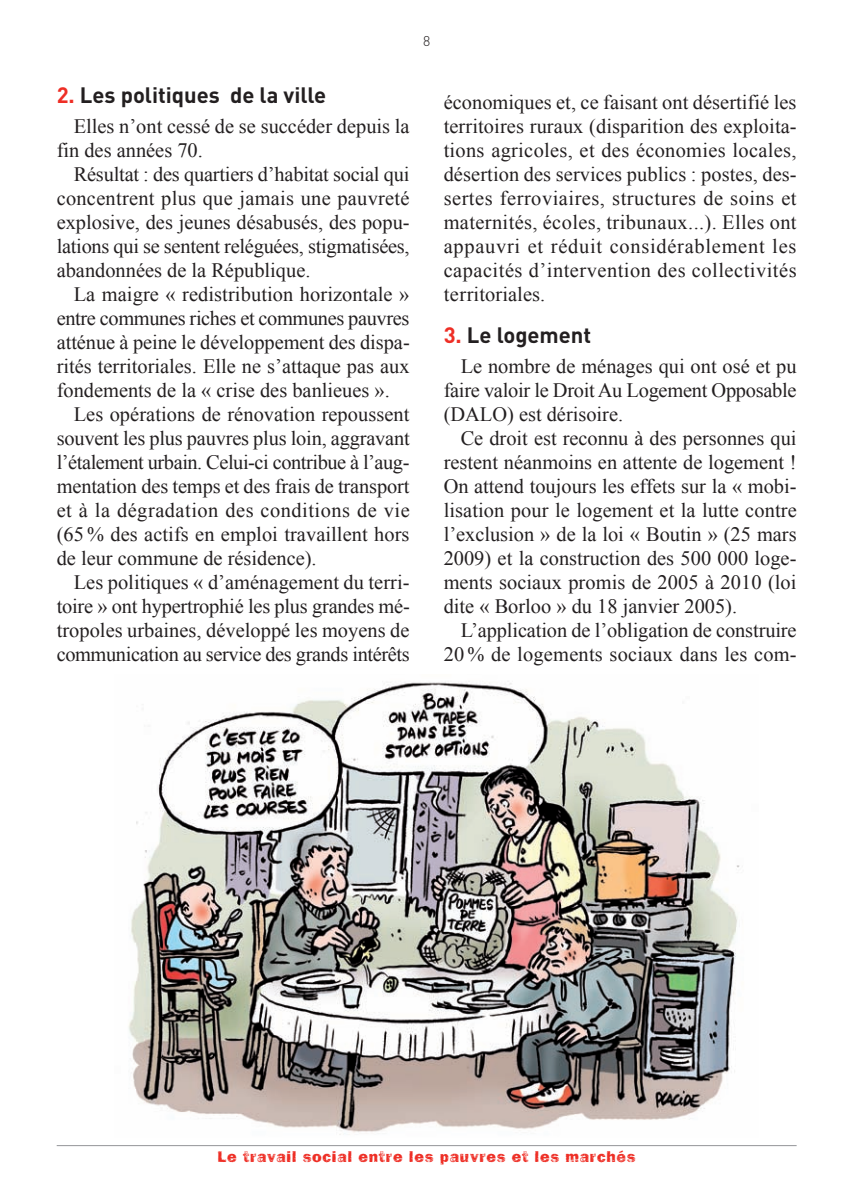
<style>
.page{position:relative;width:842px;height:1191px;background:#fff}
.page>*{position:absolute;margin:0;border:0;box-sizing:border-box;transform-origin:0 0}
.t1{font:700 22px "DIN";color:#231f20}
.t2{font:20.4px/24px "Times New Roman";color:#231f20;text-align:justify}
.t3{font:20.4px "Times New Roman";letter-spacing:-.02em;color:#231f20}
.t4{font:20.4px "Times New Roman";letter-spacing:.025em;color:#231f20}
.t5{font:16px "Frankie";letter-spacing:.045em;color:#ee2e25}
.t6{font:300 14px "DIN";color:#231f20}
.s1{color:#ee2e25}
</style>
<div class="page">
<hr style="left:57px;top:1145px;width:740px;height:1px;background:#939598">
<img style="left:128px;top:681px;width:612px;height:454px">
<p class="t6" style="left:423px;top:33px;width:9px">8</p>
<p class="t1" style="left:57px;top:83px;width:271px"><span class="s1">2.</span> Les politiques de la ville</p>
<p class="t2" style="left:57px;top:114px;width:354px;text-indent:17px">Elles n’ont cessé de se succéder depuis la fin des années 70.</p>
<p class="t2" style="left:57px;top:162px;width:354px;text-indent:17px">Résultat : des quartiers d’habitat social qui concentrent plus que jamais une pauvreté explosive, des jeunes désabusés, des popu&shy;lations qui se sentent reléguées, stigmatisées, abandonnées de la République.</p>
<p class="t2" style="left:74px;top:282px;width:337px">La maigre « redistribution horizontale »</p>
<p class="t3" style="left:57px;top:307px;width:354px">entre communes riches et communes pauvres</p>
<p class="t2" style="left:57px;top:330px;width:355px">atténue à peine le développement des dispa-</p>
<p class="t2" style="left:57px;top:354px;width:354px">rités territoriales. Elle ne s’attaque pas aux</p>
<p class="t2" style="left:57px;top:378px;width:335px">fondements de la « crise des banlieues ».</p>
<p class="t2" style="left:74px;top:402px;width:337px">Les opérations de rénovation repoussent</p>
<p class="t2" style="left:57px;top:426px;width:355px">souvent les plus pauvres plus loin, aggravant</p>
<p class="t3" style="left:57px;top:451px;width:354px">l’étalement urbain. Celui-ci contribue à l’aug-</p>
<p class="t2" style="left:57px;top:474px;width:354px">mentation des temps et des frais de transport</p>
<p class="t4" style="left:57px;top:499px;width:355px">et à la dégradation des conditions de vie</p>
<p class="t2" style="left:57px;top:522px;width:354px">(65 % des actifs en emploi travaillent hors</p>
<p class="t2" style="left:57px;top:546px;width:262px">de leur commune de résidence).</p>
<p class="t2" style="left:74px;top:570px;width:337px">Les politiques « d’aménagement du terri-</p>
<p class="t2" style="left:57px;top:594px;width:355px">toire » ont hypertrophié les plus grandes mé-</p>
<p class="t2" style="left:57px;top:618px;width:354px">tropoles urbaines, développé les moyens de</p>
<p class="t3" style="left:57px;top:643px;width:355px">communication au service des grands intérêts</p>
<p class="t2" style="left:444px;top:90px;width:355px">économiques et, ce faisant ont désertifié les territoires ruraux (disparition des exploita&shy;tions agricoles, et des économies locales, désertion des services publics : postes, des&shy;sertes ferroviaires, structures de soins et maternités, écoles, tribunaux...). Elles ont appauvri et réduit considérablement les capacités d’intervention des collectivités territoriales.</p>
<p class="t1" style="left:444px;top:323px;width:149px"><span class="s1">3.</span> Le logement</p>
<p class="t2" style="left:444px;top:354px;width:354px;text-indent:17px">Le nombre de ménages qui ont osé et pu faire valoir le Droit Au Logement Opposable (DALO) est dérisoire.</p>
<p class="t2" style="left:444px;top:426px;width:355px;text-indent:17px">Ce droit est reconnu à des personnes qui restent néanmoins en attente de logement !<br>On attend toujours les effets sur la « mobi&shy;lisation pour le logement et la lutte contre l’exclusion » de la loi « Boutin » (25 mars 2009) et la construction des 500 000 loge&shy;ments sociaux promis de 2005 à 2010 (loi dite « Borloo » du 18 janvier 2005).</p>
<p class="t2" style="left:444px;top:618px;width:355px;text-align:right">L’application de l’obligation de construire<br>20 % de logements sociaux dans les com-</p>
<p class="t5" style="left:218px;top:1146px;width:419px">Le travail social entre les pauvres et les marchés</p>
</div>
